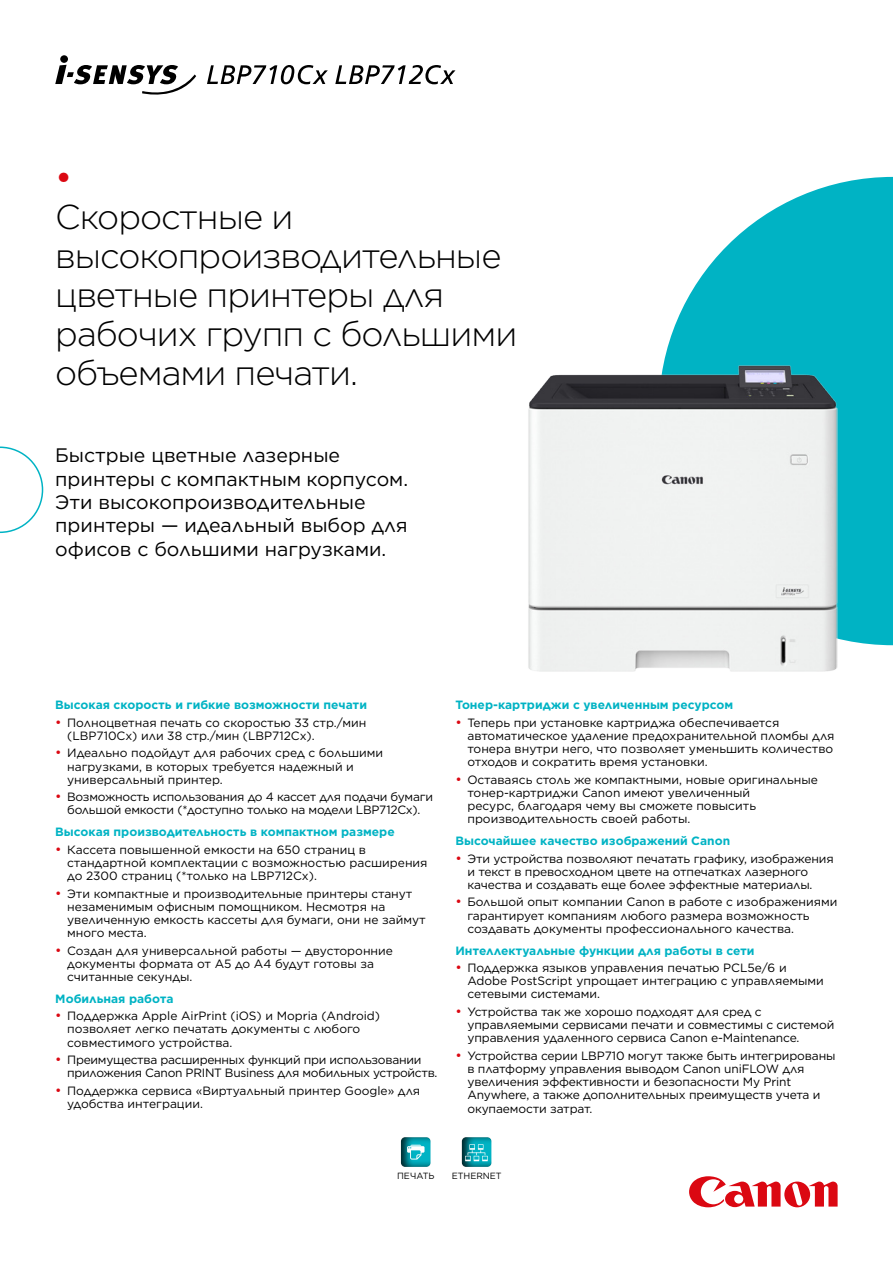
<style>
.page{position:relative;width:893px;height:1263px;background:#fff}
.page>*{position:absolute;margin:0;border:0;box-sizing:border-box;transform-origin:0 0}
.t1{font:36px "Gotham";color:#db0812}
.t2{font:300 34.5px/39px "Gotham";letter-spacing:-.03em;color:#000}
.t3{font:19.5px/23.4px "Gotham";color:#000}
.t4{font:12px/13.2px "Gotham";letter-spacing:-.01em;color:#000}
.t5{font:700 12px "Gotham";color:#00b3c4}
.t6{font:9px "Gotham";color:#000}
.s1{font-size:13.5px;color:#db0812}
</style>
<div class="page">
<svg style="left:663px;top:177px;width:230px;height:468px;fill:#00b3c4"></svg>
<svg style="left:0;top:446px;width:43px;height:87px"></svg>
<img style="left:528px;top:365px;width:310px;height:306px">
<svg style="left:55px;top:55px;width:141px;height:40px"></svg>
<svg style="left:207px;top:65px;width:121px;height:19px"></svg>
<svg style="left:335px;top:65px;width:120px;height:19px"></svg>
<svg style="left:689px;top:1176px;width:149px;height:31px"></svg>
<div style="left:447px;top:1125px;width:57px;height:42px;background:#000;opacity:.8"></div>
<svg style="left:465px;top:1144px;width:23px;height:17px"></svg>
<div style="left:387px;top:1125px;width:56px;height:42px;background:#000;opacity:.8"></div>
<svg style="left:407px;top:1145px;width:17px;height:14px"></svg>
<h1 class="t1" style="left:55px;top:155px;width:19px">•</h1>
<h2 class="t2" style="left:55px;top:197px;width:463px">Скоростные и высокопроизводительные цветные принтеры для рабочих групп с большими объемами печати.</h2>
<h3 class="t3" style="left:55px;top:443px;width:354px">Быстрые цветные лазерные принтеры с компактным корпусом.<br>Эти высокопроизводительные принтеры — идеальный выбор для офисов с большими нагрузками.</h3>
<p class="t5" style="left:55px;top:697px;width:313px">Высокая скорость и гибкие возможности печати</p>
<p class="t4" style="left:67px;top:716px;width:301px;text-indent:-12px"><span class="s1">•</span> Полноцветная печать со скоростью 33 стр./мин (LBP710Cx) или 38 стр./мин (LBP712Cx).</p>
<p class="t4" style="left:67px;top:746px;width:318px;text-indent:-12px"><span class="s1">•</span> Идеально подойдут для рабочих сред с большими нагрузками, в которых требуется надежный и универсальный принтер.</p>
<p class="t4" style="left:55px;top:790px;width:379px;text-align:center"><span class="s1">•</span> Возможность использования до 4 кассет для подачи бумаги большой емкости (*доступно только на модели LBP712Cx).</p>
<p class="t5" style="left:55px;top:824px;width:341px">Высокая производительность в компактном размере</p>
<p class="t4" style="left:67px;top:842px;width:362px;text-indent:-12px"><span class="s1">•</span> Кассета повышенной емкости на 650 страниц в стандартной комплектации с возможностью расширения до 2300 страниц (*только на LBP712Cx).</p>
<p class="t4" style="left:67px;top:886px;width:360px;text-indent:-12px"><span class="s1">•</span> Эти компактные и производительные принтеры станут незаменимым офисным помощником. Несмотря на увеличенную емкость кассеты для бумаги, они не займут много места.</p>
<p class="t4" style="left:67px;top:943px;width:327px;text-indent:-12px"><span class="s1">•</span> Создан для универсальной работы — двусторонние документы формата от A5 до A4 будут готовы за считанные секунды.</p>
<p class="t5" style="left:55px;top:990px;width:120px">Мобильная работа</p>
<p class="t4" style="left:67px;top:1009px;width:314px;text-indent:-12px"><span class="s1">•</span> Поддержка Apple AirPrint (iOS) и Mopria (Android) позволяет легко печатать документы с любого совместимого устройства.</p>
<p class="t4" style="left:67px;top:1053px;width:372px;text-indent:-12px"><span class="s1">•</span> Преимущества расширенных функций при использовании приложения Canon PRINT Business для мобильных устройств.</p>
<p class="t4" style="left:67px;top:1083px;width:355px;text-indent:-12px"><span class="s1">•</span> Поддержка сервиса «Виртуальный принтер Google» для удобства интеграции.</p>
<p class="t5" style="left:455px;top:697px;width:279px">Тонер-картриджи с увеличенным ресурсом</p>
<p class="t4" style="left:467px;top:716px;width:369px;text-indent:-12px"><span class="s1">•</span> Теперь при установке картриджа обеспечивается автоматическое удаление предохранительной пломбы для тонера внутри него, что позволяет уменьшить количество отходов и сократить время установки.</p>
<p class="t4" style="left:467px;top:773px;width:352px;text-indent:-12px"><span class="s1">•</span> Оставаясь столь же компактными, новые оригинальные тонер-картриджи Canon имеют увеличенный<br>ресурс, благодаря чему вы сможете повысить производительность своей работы.</p>
<p class="t5" style="left:455px;top:833px;width:276px">Высочайшее качество изображений Canon</p>
<p class="t4" style="left:467px;top:851px;width:368px;text-indent:-12px"><span class="s1">•</span> Эти устройства позволяют печатать графику, изображения и текст в превосходном цвете на отпечатках лазерного качества и создавать еще более эффектные материалы.</p>
<p class="t4" style="left:467px;top:895px;width:372px;text-indent:-12px"><span class="s1">•</span> Большой опыт компании Canon в работе с изображениями гарантирует компаниям любого размера возможность создавать документы профессионального качества.</p>
<p class="t5" style="left:455px;top:942px;width:301px">Интеллектуальные функции для работы в сети</p>
<p class="t4" style="left:467px;top:961px;width:358px;text-indent:-12px"><span class="s1">•</span> Поддержка языков управления печатью PCL5e/6 и<br>Adobe PostScript упрощает интеграцию с управляемыми сетевыми системами.</p>
<p class="t4" style="left:467px;top:1005px;width:368px;text-indent:-12px"><span class="s1">•</span> Устройства так же хорошо подходят для сред с управляемыми сервисами печати и совместимы с системой управления удаленного сервиса Canon e-Maintenance.</p>
<p class="t4" style="left:467px;top:1048px;width:370px;text-indent:-12px"><span class="s1">•</span> Устройства серии LBP710 могут также быть интегрированы в платформу управления выводом Canon uniFLOW для увеличения эффективности и безопасности My Print Anywhere, а также дополнительных преимуществ учета и окупаемости затрат.</p>
<p class="t6" style="left:397px;top:1169px;width:39px">ПЕЧАТЬ</p>
<p class="t6" style="left:452px;top:1169px;width:52px">ETHERNET</p>
</div>
